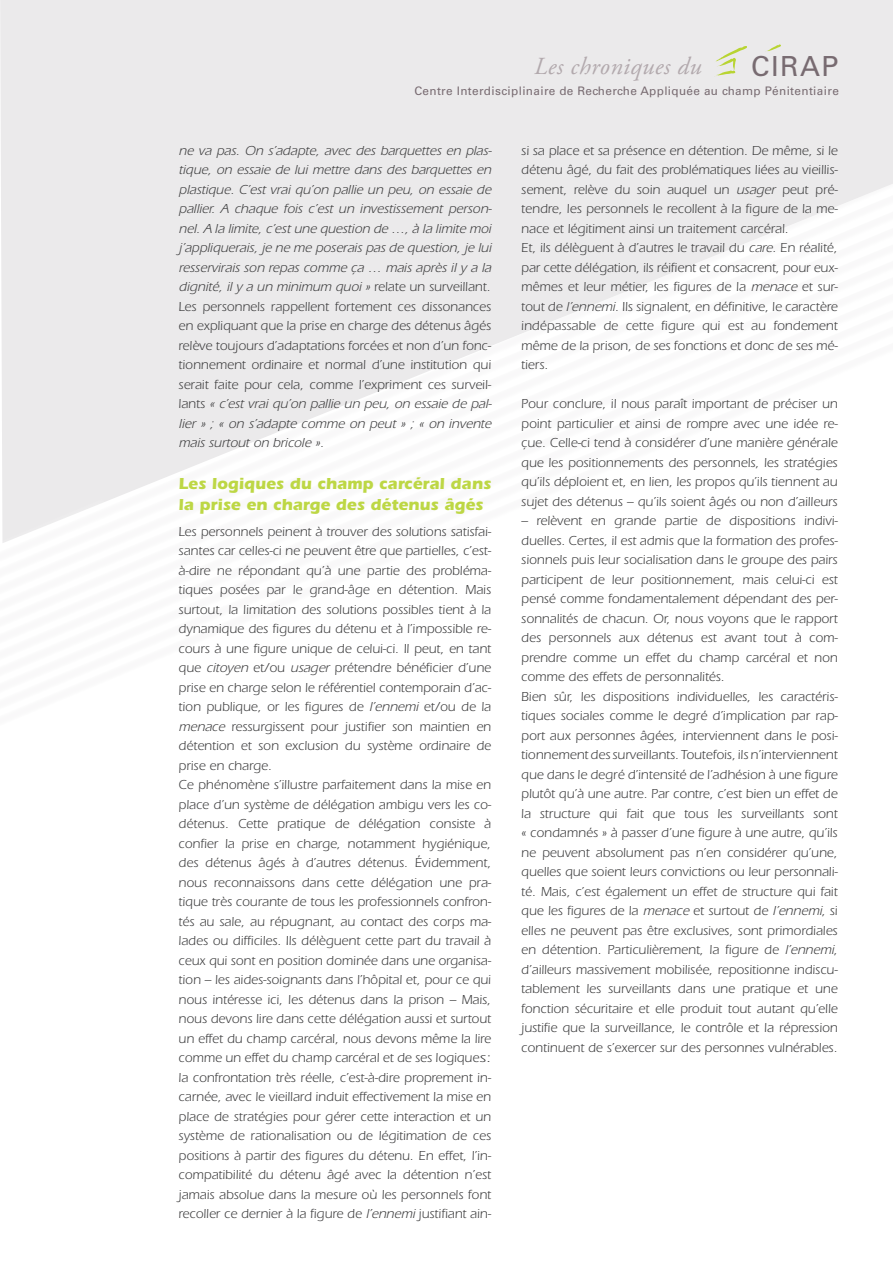
<style>
.page{position:relative;width:893px;height:1263px;background:#fff}
.page>*{position:absolute;margin:0;border:0;box-sizing:border-box;transform-origin:0 0}
.t1{font:27.75px "Univers";letter-spacing:.05em;color:#786b71}
.t2{font:italic 24.45px "Adobe Garamond Pro";letter-spacing:.02em;color:#b2a9ad}
.t3{font:700 16.5px/21px "Itc Eras";color:#bdd745}
.t4{font:13.5px/19.5px "Itc Eras";color:#3e3e3f;text-align:justify}
.t5{font:italic 13.5px/19.5px "Itc Eras";color:#3e3e3f;text-align:justify}
.t6{font:11.7px "Univers";letter-spacing:.03em;color:#786b71}
.s1{font-style:normal}
.s2{font-style:italic}
</style>
<div class="page">
<div style="left:0;top:0;width:893px;height:151px;background:#ebeaeb"></div>
<div style="left:1px;top:151px;width:892px;height:14px;background:#ebeaeb"></div>
<div style="left:1px;top:165px;width:892px;height:14px;background:#ebeaeb"></div>
<div style="left:1px;top:179px;width:892px;height:14px;background:#ebeaeb"></div>
<div style="left:1px;top:193px;width:868px;height:14px;background:#ebeaeb"></div>
<div style="left:1px;top:207px;width:833px;height:14px;background:#ebeaeb"></div>
<div style="left:1px;top:221px;width:799px;height:14px;background:#ebeaeb"></div>
<div style="left:1px;top:235px;width:764px;height:14px;background:#ebeaeb"></div>
<div style="left:1px;top:249px;width:729px;height:14px;background:#ebeaeb"></div>
<div style="left:1px;top:263px;width:695px;height:14px;background:#ebeaeb"></div>
<div style="left:1px;top:277px;width:660px;height:14px;background:#ebeaeb"></div>
<svg style="left:1px;top:291px;width:625px;height:252px"></svg>
<svg style="left:765px;top:44px;width:16px;height:8px"></svg>
<svg style="left:714px;top:46px;width:33px;height:31px"></svg>
<p class="t2" style="left:534px;top:52px;width:169px">Les chroniques du</p>
<p class="t1" style="left:751px;top:50px;width:89px">CIRAP</p>
<p class="t6" style="left:414px;top:84px;width:426px">Centre Interdisciplinaire de Recherche Appliquée au champ Pénitentiaire</p>
<p class="t5" style="left:179px;top:141px;width:317px">ne va pas. On s’adapte, avec des barquettes en plas&shy;tique, on essaie de lui mettre dans des barquettes en plastique. C’est vrai qu’on pallie un peu, on essaie de pallier. A chaque fois c’est un investissement person&shy;nel.A la limite,c’estune question de …,à la limite moi j ’appliquerais, je ne me poserais pas de question, je lui resservirais son repas comme ça … mais après il y a la dignité, il y a un minimum quoi » <span class="s1">re l a te u n s u rve i l l a n t .</span></p>
<p class="t4" style="left:179px;top:297px;width:317px;text-align:left">Les personnels rappellent fortement ces dissonances en expliquant que la prise en charge des détenus âgés relève toujours d’adaptations forcées et non d’un fonc&shy;tionnement ordinaire et normal d’une institution qui serait faite pour cela, comme l’expriment ces surveil&shy;l a n t s <span class="s2">« c’est vrai qu’on pallie un peu, on essaie de pal&shy;lier » ; « on s’adapte comme on peut » ; « on invente mais surtout on bricole ».</span></p>
<p class="t3" style="left:179px;top:473px;width:314px">Les logiques du champ carcéral dans la prise en charge des détenus âgés</p>
<p class="t4" style="left:179px;top:522px;width:314px">Les personnels peinent à trouver des solutions satisfai&shy;santes car celles-ci ne peuvent être que partielles, c’est&shy;à-dire ne répondant qu’à une partie des probléma&shy;tiques posées par le grand-âge en détention. Mais surtout, la limitation des solutions possibles tient à la dynamique des figures du détenu et à l’impossible re&shy;cours à une figure unique de celui-ci. Il peut, en tant que <span class="s2">citoyen</span> et/ou <span class="s2">usager</span> prétendre bénéficier d’une prise en charge selon le référentiel contemporain d’ac&shy;tion publique, or les figures de <span class="s2">l’ennemi</span> et/ou de la <span class="s2">menace</span> ressurgissent pour justifier son maintien en détention et son exclusion du système ordinaire de prise en charge.</p>
<p class="t4" style="left:179px;top:775px;width:314px">Ce phénomène s’illustre parfaitement dans la mise en place d’un système de délégation ambigu vers les co&shy;détenus. Cette pratique de délégation consiste à confier la prise en charge, notamment hygiénique, des détenus âgés à d’autres détenus. Évidemment, nous reconnaissons dans cette délégation une pra&shy;tique très courante de tous les professionnels confron&shy;tés au sale, au répugnant, au contact des corps ma&shy;lades ou difficiles. Ils délèguent cette part du travail à ceux qui sont en position dominée dans une organisa&shy;tion – les aides-soignants dans l’hôpital et, pour ce qui nous intéresse ici, les détenus dans la prison – Mais, nous devons lire dans cette délégation aussi et surtout un effet du champ carcéral, nous devons même la lire comme un effet du champ carcéral et de ses logiques: la confrontation très réelle, c’est-à-dire proprement in&shy;carnée, avec le vieillard induit effectivement la mise en place de stratégies pour gérer cette interaction et un système de rationalisation ou de légitimation de ces positions à partir des figures du détenu. En effet, l’in&shy;compatibilité du détenu âgé avec la détention n’est jamais absolue dans la mesure où les personnels font recoller ce dernier à la figure de <span class="s2">l’ennemi</span> justifiant ain-</p>
<p class="t4" style="left:521px;top:141px;width:318px">si sa place et sa présence en détention. De même, si le détenu âgé, du fait des problématiques liées au vieillis&shy;sement, relève du soin auquel un <span class="s2">usager</span> peut pré&shy;tendre, les personnels le recollent à la figure de la me&shy;nace et légitiment ainsi un traitement carcéral.</p>
<p class="t4" style="left:521px;top:238px;width:318px">Et, ils délèguent à d’autres le travail du <span class="s2">care</span>. En réalité, par cette délégation, ils réifient et consacrent, pour eux&shy;mêmes et leur métier, les figures de la <span class="s2">menace</span> et sur&shy;tout de <span class="s2">l’ennemi</span>. Ils signalent, en définitive, le caractère indépassable de cette figure qui est au fondement même de la prison, de ses fonctions et donc de ses mé&shy;tiers.</p>
<p class="t4" style="left:521px;top:394px;width:318px">Pour conclure, il nous paraît important de préciser un point particulier et ainsi de rompre avec une idée re&shy;çue. Celle-ci tend à considérer d’une manière générale que les positionnements des personnels, les stratégies qu’ils déploient et, en lien, les propos qu’ils tiennent au sujet des détenus – qu’ils soient âgés ou non d’ailleurs</p>
<p class="t4" style="left:521px;top:511px;width:318px">– relèvent en grande partie de dispositions indivi&shy;duelles. Certes, il est admis que la formation des profes&shy;sionnels puis leur socialisation dans le groupe des pairs participent de leur positionnement, mais celui-ci est pensé comme fondamentalement dépendant des per&shy;sonnalités de chacun. Or, nous voyons que le rapport des personnels aux détenus est avant tout à com&shy;prendre comme un effet du champ carcéral et non comme des effets de personnalités.</p>
<p class="t4" style="left:521px;top:687px;width:318px">Bien sûr, les dispositions individuelles, les caractéris&shy;tiques sociales comme le degré d’implication par rap&shy;port aux personnes âgées, interviennent dans le posi&shy;tionnement des surveillants. Toutefois, ils n’interviennent que dans le degré d’intensité de l’adhésion à une figure plutôt qu’à une autre. Par contre, c’est bien un effet de la structure qui fait que tous les surveillants sont « condamnés » à passer d’une figure à une autre, qu’ils ne peuvent absolument pas n’en considérer qu’une, quelles que soient leurs convictions ou leur personnali&shy;té. Mais, c’est également un effet de structure qui fait que les figures de la <span class="s2">menace</span> et surtout de <span class="s2">l’ennemi</span>, si elles ne peuvent pas être exclusives, sont primordiales en détention. Particulièrement, la figure de <span class="s2">l’ennemi</span>, d’ailleurs massivement mobilisée, repositionne indiscu&shy;tablement les surveillants dans une pratique et une fonction sécuritaire et elle produit tout autant qu’elle justifie que la surveillance, le contrôle et la répression continuent de s’exercer sur des personnes vulnérables.</p>
</div>
